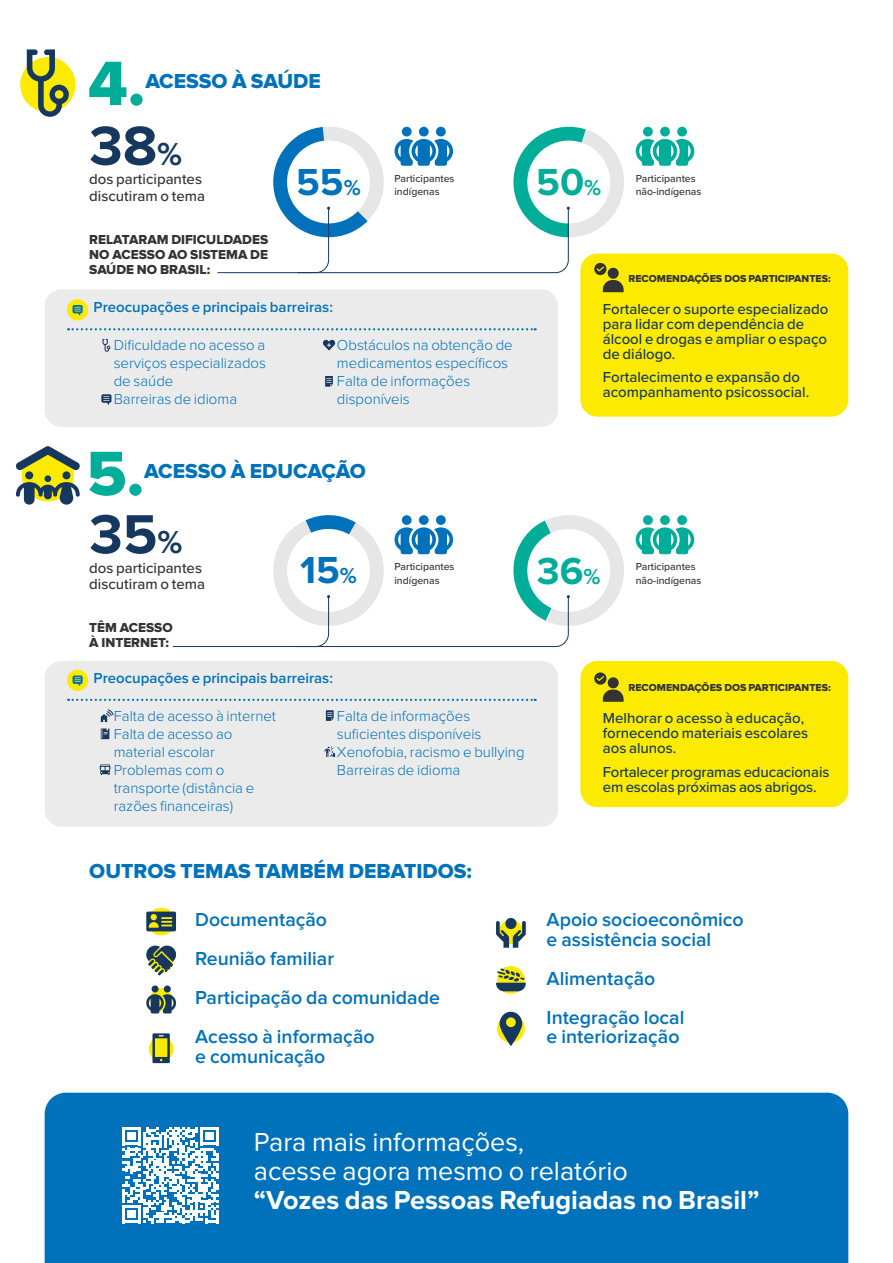
<style>
.page{position:relative;width:893px;height:1263px;background:#fff}
.page>*{position:absolute;margin:0;border:0;box-sizing:border-box;transform-origin:0 0}
.t1{font:64.8px "Proxima Nova Extrabld";color:#00ad99}
.t2{font:700 57px "Proxima Nova";color:#17385e}
.t3{font:700 39px "Proxima Nova";color:#00ad99}
.t4{font:700 39px "Proxima Nova";color:#0072bc}
.t5{font:27px/29.2px "Proxima Nova";color:#fff}
.t6{font:700 27px "Proxima Nova";color:#fff}
.t7{font:21px "Proxima Nova Extrabld";color:#0072bc}
.t8{font:600 19.5px/39px "Proxima Nova";color:#0072bc}
.t9{font:300 15px/18px "Proxima Nova";color:#0072bc}
.t10{font:500 15px/15px "Proxima Nova";color:#17385e}
.t11{font:600 15px "Proxima Nova";color:#0072bc}
.t12{font:500 15px/16.5px "Proxima Nova";color:#333}
.t13{font:13.5px/15px "Proxima Nova Extrabld";color:#333;text-align:justify}
.t14{font:500 10.5px/13.5px "Proxima Nova";color:#333}
.t15{font:10.5px "Proxima Nova Extrabld";color:#333}
.s1{font-size:33px}
.s2{font-size:22.5px}
</style>
<div class="page">
<div style="left:45px;top:289px;width:513px;height:138px;background:#ebebeb;border-radius:17px"></div>
<div style="left:45px;top:661px;width:513px;height:166px;background:#ebebeb;border-radius:17px"></div>
<svg style="left:68px;top:328px;width:468px;height:2px"></svg>
<svg style="left:68px;top:699px;width:468px;height:2px"></svg>
<svg style="left:67px;top:299px;width:21px;height:21px"></svg>
<svg style="left:67px;top:670px;width:21px;height:21px"></svg>
<div style="left:580px;top:254px;width:268px;height:163px;background:#fceb00;border-radius:17px"></div>
<div style="left:580px;top:661px;width:268px;height:146px;background:#fceb00;border-radius:17px"></div>
<svg style="left:594px;top:672px;width:30px;height:30px"></svg>
<svg style="left:217px;top:126px;width:477px;height:166px"></svg>
<svg style="left:172px;top:515px;width:522px;height:132px"></svg>
<div style="left:20px;top:57px;width:55px;height:55px;background:#fceb00;border-radius:50%"></div>
<svg style="left:27px;top:49px;width:42px;height:68px"></svg>
<div style="left:45px;top:1093px;width:803px;height:170px;background:#0072bc"></div>
<svg style="left:122px;top:1127px;width:97px;height:96px"></svg>
<svg style="left:16px;top:446px;width:64px;height:59px"></svg>
<svg style="left:496px;top:918px;width:30px;height:30px"></svg>
<svg style="left:146px;top:985px;width:30px;height:28px"></svg>
<svg style="left:146px;top:945px;width:30px;height:30px"></svg>
<svg style="left:147px;top:907px;width:28px;height:28px"></svg>
<svg style="left:146px;top:911px;width:30px;height:20px"></svg>
<svg style="left:497px;top:966px;width:28px;height:28px"></svg>
<svg style="left:496px;top:968px;width:30px;height:23px"></svg>
<svg style="left:149px;top:1036px;width:25px;height:25px"></svg>
<svg style="left:152px;top:1033px;width:18px;height:30px"></svg>
<svg style="left:497px;top:1015px;width:28px;height:28px"></svg>
<svg style="left:500px;top:1012px;width:22px;height:34px"></svg>
<svg style="left:324px;top:746px;width:11px;height:11px"></svg>
<svg style="left:326px;top:710px;width:8px;height:11px"></svg>
<svg style="left:100px;top:764px;width:10px;height:11px"></svg>
<svg style="left:101px;top:728px;width:8px;height:11px"></svg>
<svg style="left:101px;top:709px;width:13px;height:13px"></svg>
<svg style="left:325px;top:376px;width:8px;height:11px"></svg>
<svg style="left:323px;top:340px;width:12px;height:10px"></svg>
<svg style="left:101px;top:394px;width:11px;height:11px"></svg>
<svg style="left:102px;top:339px;width:8px;height:13px"></svg>
<h1 class="t1" style="left:88px;top:46px;width:59px">4.</h1>
<h3 class="t7" style="left:145px;top:69px;width:177px">ACESSO À SAÚDE</h3>
<h2 class="t2" style="left:89px;top:113px;width:94px">38<span class="s1">%</span></h2>
<p class="t12" style="left:89px;top:171px;width:117px">dos participantes discutiram o tema</p>
<p class="t13" style="left:89px;top:232px;width:180px">RELATARAM DIFICULDADES NO ACESSO AO SISTEMA DE SAÚDE NO BRASIL:</p>
<h3 class="t4" style="left:296px;top:160px;width:66px">55<span class="s2">%</span></h3>
<p class="t11" style="left:94px;top:298px;width:241px">Preocupações e principais barreiras:</p>
<p class="t14" style="left:394px;top:171px;width:62px">Participantes indígenas</p>
<p class="t9" style="left:114px;top:336px;width:154px">Dificuldade no acesso a serviços especializados de saúde<br>Barreiras de idioma</p>
<p class="t9" style="left:337px;top:336px;width:177px">Obstáculos na obtenção de medicamentos específicos<br>Falta de informações disponíveis</p>
<h3 class="t3" style="left:536px;top:160px;width:66px">50<span class="s2">%</span></h3>
<p class="t14" style="left:636px;top:171px;width:67px">Participantes não-indígenas</p>
<p class="t15" style="left:628px;top:272px;width:204px">RECOMENDAÇÕES DOS PARTICIPANTES:</p>
<p class="t10" style="left:603px;top:301px;width:227px">Fortalecer o suporte especializado para lidar com dependência de álcool e drogas e ampliar o espaço de diálogo.</p>
<p class="t10" style="left:603px;top:369px;width:208px">Fortalecimento e expansão do acompanhamento psicossocial.</p>
<h1 class="t1" style="left:87px;top:436px;width:59px">5.</h1>
<h3 class="t7" style="left:144px;top:459px;width:223px">ACESSO À EDUCAÇÃO</h3>
<h2 class="t2" style="left:89px;top:501px;width:95px">35<span class="s1">%</span></h2>
<p class="t12" style="left:89px;top:559px;width:117px">dos participantes discutiram o tema</p>
<p class="t13" style="left:89px;top:620px;width:85px">TÊM ACESSO<br>À INTERNET:</p>
<h3 class="t4" style="left:300px;top:548px;width:58px">15<span class="s2">%</span></h3>
<p class="t11" style="left:94px;top:669px;width:241px">Preocupações e principais barreiras:</p>
<p class="t14" style="left:394px;top:559px;width:62px">Participantes indígenas</p>
<p class="t9" style="left:114px;top:707px;width:164px">Falta de acesso à internet<br>Falta de acesso ao material escolar<br>Problemas com o transporte (distância e razões financeiras)</p>
<p class="t9" style="left:337px;top:707px;width:189px">Falta de informações suficientes disponíveis<br>Xenofobia, racismo e bullying<br>Barreiras de idioma</p>
<h3 class="t3" style="left:537px;top:548px;width:65px">36<span class="s2">%</span></h3>
<p class="t14" style="left:636px;top:559px;width:67px">Participantes não-indígenas</p>
<p class="t15" style="left:628px;top:682px;width:204px">RECOMENDAÇÕES DOS PARTICIPANTES:</p>
<p class="t10" style="left:603px;top:710px;width:207px">Melhorar o acesso à educação, fornecendo materiais escolares aos alunos.</p>
<p class="t10" style="left:603px;top:764px;width:228px">Fortalecer programas educacionais em escolas próximas aos abrigos.</p>
<h3 class="t7" style="left:89px;top:858px;width:384px">OUTROS TEMAS TAMBÉM DEBATIDOS:</h3>
<h3 class="t8" style="left:195px;top:901px;width:246px">Documentação<br>Reunião familiar<br>Participação da comunidade<br>Acesso à informação</h3>
<h3 class="t8" style="left:195px;top:1037px;width:132px">e comunicação</h3>
<h3 class="t8" style="left:547px;top:910px;width:199px;line-height:19.5px">Apoio socioeconômico e assistência social</h3>
<h3 class="t8" style="left:547px;top:959px;width:139px">Alimentação<br>Integração local</h3>
<h3 class="t8" style="left:547px;top:1018px;width:134px">e interiorização</h3>
<h3 class="t5" style="left:254px;top:1127px;width:376px">Para mais informações,<br>acesse agora mesmo o relatório</h3>
<h3 class="t6" style="left:254px;top:1184px;width:507px">“Vozes das Pessoas Refugiadas no Brasil”</h3>
</div>
